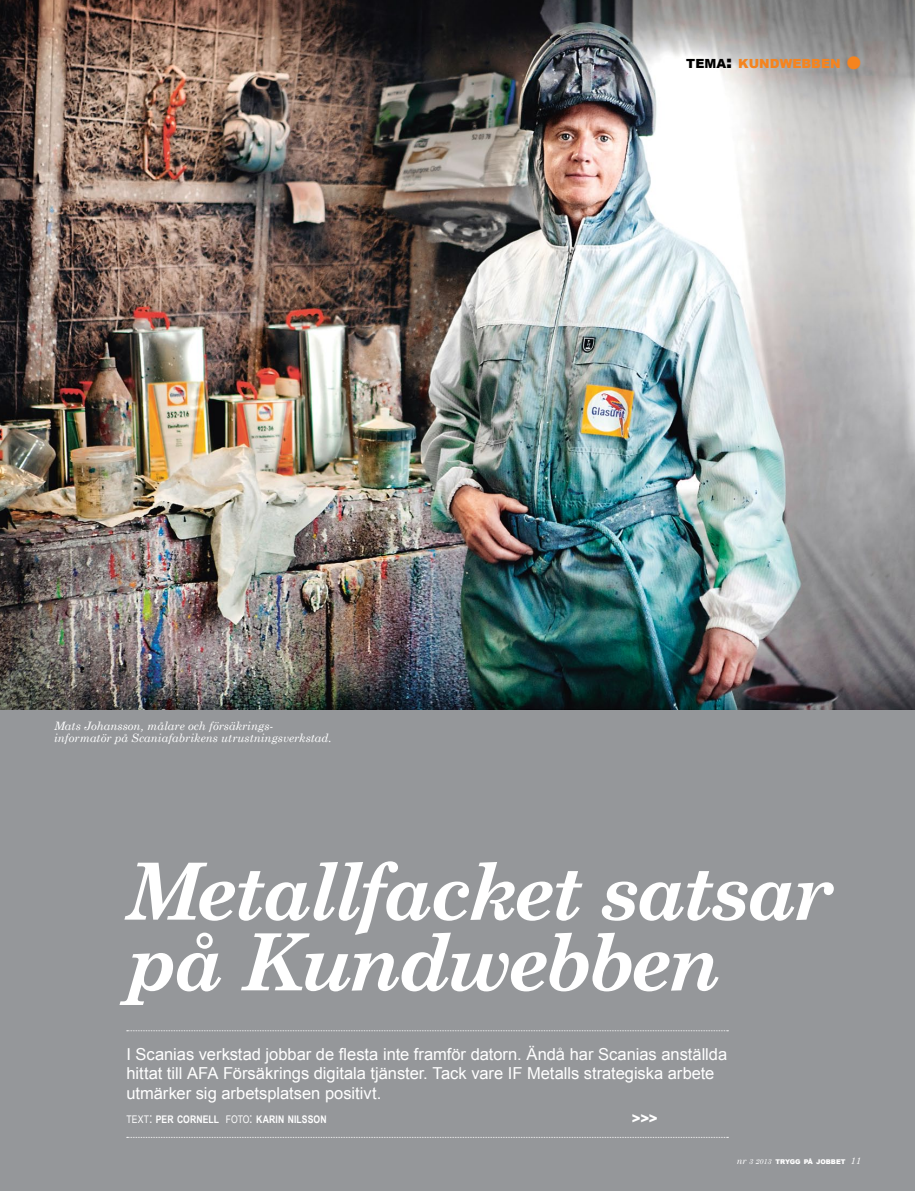
<style>
.page{position:relative;width:915px;height:1191px;background:#fff}
.page>*{position:absolute;margin:0;border:0;box-sizing:border-box;transform-origin:0 0}
.t1{font:italic 700 78.9px/70.7px "Century Schoolbook";letter-spacing:-.055em;color:#fff}
.t2{font:16.5px/19.5px "Arial";letter-spacing:-.005em;color:#fff}
.t3{font:900 13.5px "Arial";color:#fff}
.t4{font:900 12.6px "Arial";color:#f5841f}
.t5{font:italic 11.55px/12.8px "Century Schoolbook";color:#fff}
.t6{font:700 10.5px "Arial Narrow";letter-spacing:.01em;color:#fff}
.t7{font:900 6.45px "Arial";color:#fff}
.s1{color:#000}
.s2{font-size:18px;color:#000}
.s3{font-weight:400}
.s4{font-weight:400;font-size:15px}
.s5{font-family:"Century Schoolbook";font-weight:400;font-style:italic;font-size:9.3px}
.s6{font-family:"Century Schoolbook";font-weight:400;font-style:italic;font-size:7.2px}
</style>
<div class="page">
<div style="left:0;top:0;width:914px;height:1191px;background:#95979a"></div>
<img style="left:0;top:0;width:914px;height:710px">
<svg style="left:127px;top:1030px;width:601px;height:1px"></svg>
<svg style="left:127px;top:1137px;width:601px;height:1px"></svg>
<p class="t5" style="left:54px;top:719px;width:279px">Mats Johansson, målare och försäkrings&shy;informatör på Scaniafabrikens utrustningsverkstad.</p>
<p class="t4" style="left:686px;top:56px;width:176px"><span class="s1">TEMA</span><span class="s2">:</span> KUNDWEBBEN ●</p>
<h1 class="t1" style="left:126px;top:854px;width:707px">Metallfacket satsar på Kundwebben</h1>
<p class="t2" style="left:126px;top:1044px;width:602px">I Scanias verkstad jobbar de flesta inte framför datorn. Ändå har Scanias anställda hittat till AFA Försäkrings digitala tjänster. Tack vare IF Metalls strategiska arbete utmärker sig arbetsplatsen positivt.</p>
<p class="t6" style="left:126px;top:1111px;width:202px"><span class="s3">TEXT</span><span class="s4">:</span> PER CORNELL <span class="s3">FOTO</span><span class="s4">:</span> KARIN NILSSON</p>
<p class="t3" style="left:631px;top:1110px;width:27px">&gt;&gt;&gt;</p>
<p class="t7" style="left:736px;top:1158px;width:126px"><span class="s5">nr</span> <span class="s6">3 2013</span> TRYGG PÅ JOBBET <span class="s5">11</span></p>
</div>
